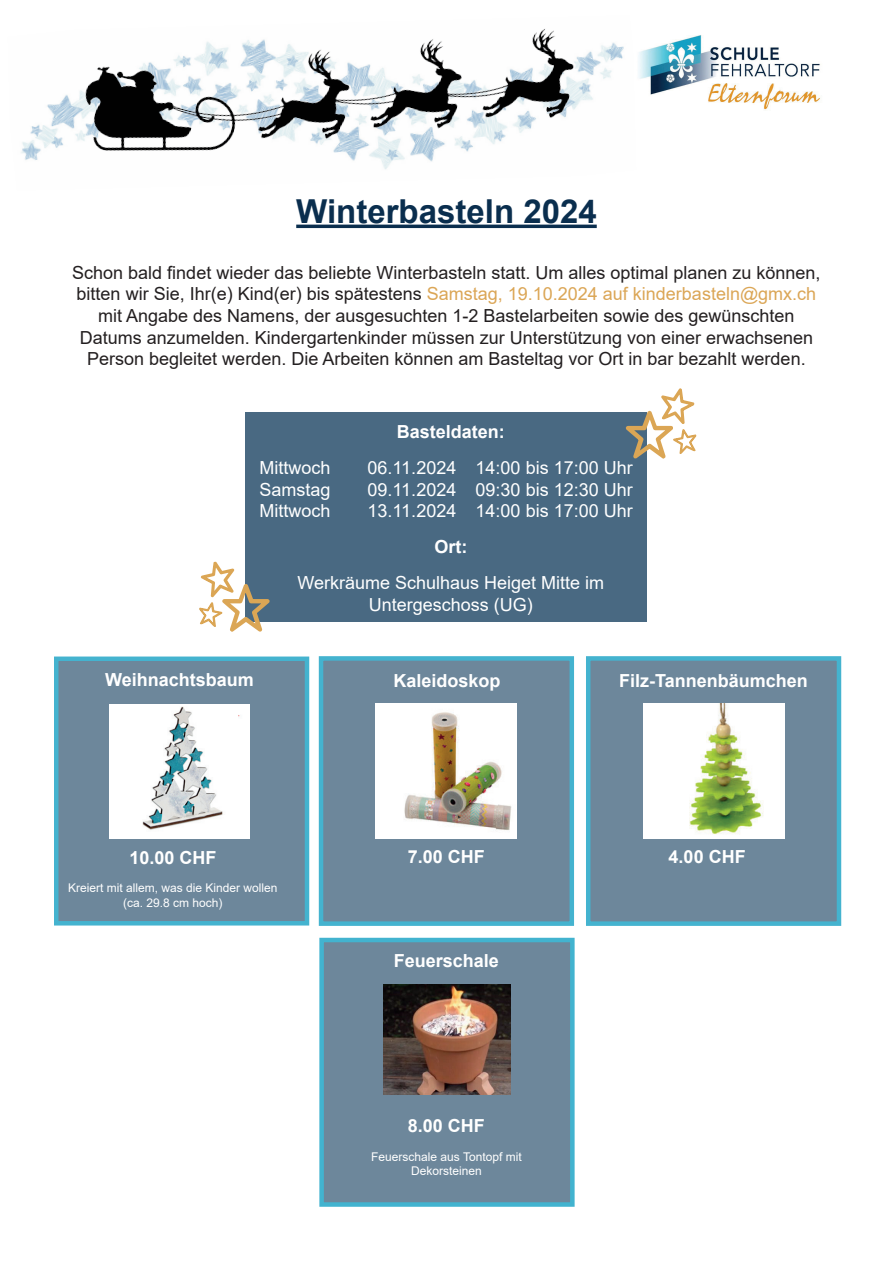
<style>
.page{position:relative;width:893px;height:1263px;background:#fff}
.page>*{position:absolute;margin:0;border:0;box-sizing:border-box;transform-origin:0 0}
.t1{font:700 33px "Arial";color:#0a2e4e}
.t2{font:18px/21.6px "Arial";color:#231f20;text-align:center}
.t3{font:18px/21.6px "Arial";color:#fff;text-align:center}
.t4{font:700 18px "Arial";color:#fff}
.t5{font:12px/14.4px "Arial";color:#fff;text-align:center}
.s1{color:#dba656}
</style>
<div class="page">
<div style="left:319px;top:938px;width:256px;height:269px;background:#6d879b;border:4px solid #13a1c4"></div>
<div style="left:586px;top:656px;width:255px;height:270px;background:#6d879b;border:4px solid #16a0c3"></div>
<div style="left:319px;top:656px;width:255px;height:270px;background:#6d879b;border:4px solid #16a0c3"></div>
<div style="left:246px;top:413px;width:401px;height:209px;background:#496982"></div>
<img style="left:638px;top:35px;width:182px;height:75px">
<hr style="left:296px;top:225px;width:301px;height:3px;background:#0a2e4e">
<div style="left:54px;top:656px;width:255px;height:269px;background:#6d879b;border:4px solid #16a0c3"></div>
<img style="left:21px;top:42px;width:603px;height:128px">
<img style="left:79px;top:29px;width:504px;height:132px">
<svg style="left:625px;top:388px;width:72px;height:70px"></svg>
<svg style="left:199px;top:558px;width:71px;height:73px"></svg>
<img style="left:109px;top:704px;width:140px;height:134px">
<img style="left:376px;top:704px;width:141px;height:134px">
<img style="left:643px;top:704px;width:141px;height:134px">
<img style="left:383px;top:985px;width:128px;height:109px">
<h1 class="t1" style="left:296px;top:188px;width:302px">Winterbasteln 2024</h1>
<p class="t2" style="left:72px;top:262px;width:750px">Schon bald findet wieder das beliebte Winterbasteln statt. Um alles optimal planen zu können, bitten wir Sie, Ihr(e) Kind(er) bis spätestens <span class="s1">Samstag, 19.10.2024 auf kinderbasteln@gmx.ch </span>mit Angabe des Namens, der ausgesuchten 1-2 Bastelarbeiten sowie des gewünschten Datums anzumelden. Kindergartenkinder müssen zur Unterstützung von einer erwachsenen Person begleitet werden. Die Arbeiten können am Basteltag vor Ort in bar bezahlt werden.</p>
<p class="t4" style="left:397px;top:419px;width:110px">Basteldaten:</p>
<p class="t3" style="left:260px;top:457px;width:73px">Mittwoch</p>
<p class="t3" style="left:368px;top:457px;width:267px">06.11.2024 14:00 bis 17:00 Uhr</p>
<p class="t3" style="left:260px;top:478px;width:73px">Samstag</p>
<p class="t3" style="left:368px;top:478px;width:267px">09.11.2024 09:30 bis 12:30 Uhr</p>
<p class="t3" style="left:260px;top:500px;width:73px">Mittwoch</p>
<p class="t3" style="left:368px;top:500px;width:267px">13.11.2024 14:00 bis 17:00 Uhr</p>
<p class="t4" style="left:434px;top:534px;width:34px">Ort:</p>
<p class="t3" style="left:297px;top:572px;width:308px">Werkräume Schulhaus Heiget Mitte im<br>Untergeschoss (UG)</p>
<p class="t4" style="left:105px;top:667px;width:150px">Weihnachtsbaum</p>
<p class="t4" style="left:393px;top:668px;width:109px">Kaleidoskop</p>
<p class="t4" style="left:619px;top:668px;width:190px">Filz-Tannenbäumchen</p>
<p class="t4" style="left:129px;top:844px;width:89px">10.00 CHF</p>
<p class="t5" style="left:68px;top:881px;width:211px">Kreiert mit allem, was die Kinder wollen (ca. 29.8 cm hoch)</p>
<p class="t4" style="left:408px;top:844px;width:79px">7.00 CHF</p>
<p class="t4" style="left:394px;top:947px;width:107px">Feuerschale</p>
<p class="t4" style="left:408px;top:1113px;width:79px">8.00 CHF</p>
<p class="t5" style="left:371px;top:1149px;width:152px">Feuerschale aus Tontopf mit<br>Dekorsteinen</p>
<p class="t4" style="left:669px;top:843px;width:79px">4.00 CHF</p>
</div>
